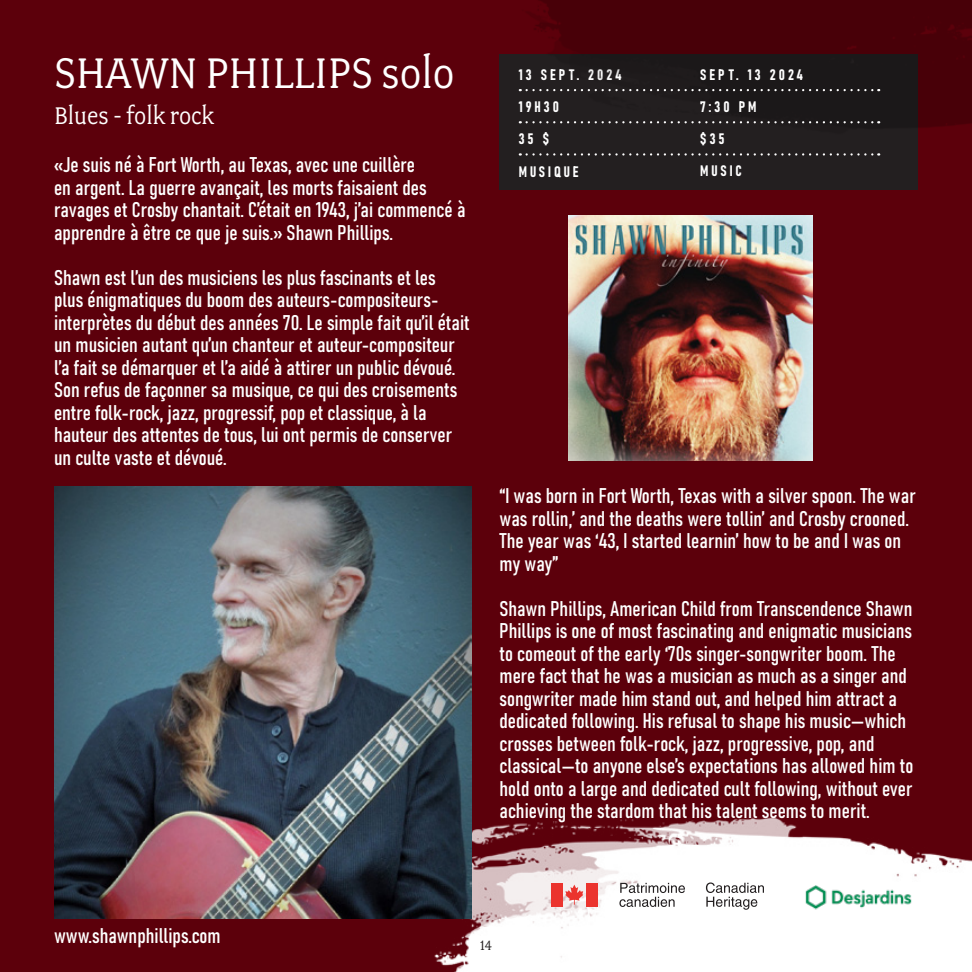
<style>
.page{position:relative;width:972px;height:972px;background:#5c000b}
.page>*{position:absolute;margin:0;border:0;box-sizing:border-box;transform-origin:0 0}
.t1{font:48px "Fairplex Narrow OT";color:#fff}
.t2{font:27px "Fairplex Narrow OT";color:#fff}
.t3{font:21px/22.5px "Bahnschrift";color:#fff}
.t4{font:15px "Bahnschrift";letter-spacing:.2em;color:#fff}
.t5{font:15px "Fairplex Narrow OT";color:#231f20}
</style>
<div class="page">
<div style="left:500px;top:55px;width:418px;height:135px;background:#231f20"></div>
<img style="left:513px;top:0;width:459px;height:128px">
<svg style="left:527px;top:89px;width:352px;height:2px"></svg>
<svg style="left:527px;top:121px;width:352px;height:2px"></svg>
<svg style="left:527px;top:153px;width:352px;height:3px"></svg>
<img style="left:434px;top:817px;width:538px;height:155px">
<div style="left:551px;top:883px;width:12px;height:23px;background:#eb342e"></div>
<div style="left:586px;top:883px;width:12px;height:23px;background:#eb342e"></div>
<svg style="left:565px;top:885px;width:18px;height:20px"></svg>
<svg style="left:619px;top:883px;width:66px;height:24px;background:#c9c8c8"></svg>
<svg style="left:706px;top:882px;width:58px;height:28px;background:#cccbcb"></svg>
<img style="left:568px;top:215px;width:245px;height:245px">
<img style="left:54px;top:487px;width:418px;height:432px">
<img style="left:799px;top:878px;width:119px;height:36px">
<h1 class="t1" style="left:54px;top:46px;width:402px">SHAWN PHILLIPS solo</h1>
<p class="t2" style="left:54px;top:100px;width:162px">Blues - folk rock</p>
<p class="t3" style="left:54px;top:154px;width:413px">«Je suis né à Fort Worth, au Texas, avec une cuillère<br>en argent. La guerre avançait, les morts faisaient des ravages et Crosby chantait. C’était en 1943, j’ai commencé à apprendre à être ce que je suis.» Shawn Phillips.</p>
<p class="t3" style="left:54px;top:266px;width:417px">Shawn est l’un des musiciens les plus fascinants et les plus énigmatiques du boom des auteurs-compositeurs&shy;interprètes du début des années 70. Le simple fait qu’il était un musicien autant qu’un chanteur et auteur-compositeur l’a fait se démarquer et l’a aidé à attirer un public dévoué.<br>Son refus de façonner sa musique, ce qui des croisements entre folk-rock, jazz, progressif, pop et classique, à la hauteur des attentes de tous, lui ont permis de conserver un culte vaste et dévoué.</p>
<p class="t4" style="left:519px;top:65px;width:104px">13 SEPT. 2024</p>
<p class="t4" style="left:700px;top:65px;width:104px">SEPT. 13 2024</p>
<p class="t4" style="left:519px;top:98px;width:42px">19H30</p>
<p class="t4" style="left:700px;top:97px;width:58px">7:30 PM</p>
<p class="t4" style="left:519px;top:130px;width:32px">35 $</p>
<p class="t4" style="left:700px;top:130px;width:26px">$35</p>
<p class="t4" style="left:519px;top:162px;width:61px">MUSIQUE</p>
<p class="t4" style="left:700px;top:162px;width:43px">MUSIC</p>
<p class="t3" style="left:500px;top:485px;width:418px">“I was born in Fort Worth, Texas with a silver spoon. The war was rollin,’ and the deaths were tollin’ and Crosby crooned.<br>The year was ‘43, I started learnin’ how to be and I was on my way”</p>
<p class="t3" style="left:500px;top:597px;width:415px">Shawn Phillips, American Child from Transcendence Shawn Phillips is one of most fascinating and enigmatic musicians to comeout of the early ‘70s singer-songwriter boom. The mere fact that he was a musician as much as a singer and songwriter made him stand out, and helped him attract a dedicated following. His refusal to shape his music—which crosses between folk-rock, jazz, progressive, pop, and classical—to anyone else’s expectations has allowed him to hold onto a large and dedicated cult following, without ever achieving the stardom that his talent seems to merit.</p>
<p class="t3" style="left:54px;top:924px;width:168px">www.shawnphillips.com</p>
<p class="t5" style="left:480px;top:937px;width:14px">14</p>
</div>
